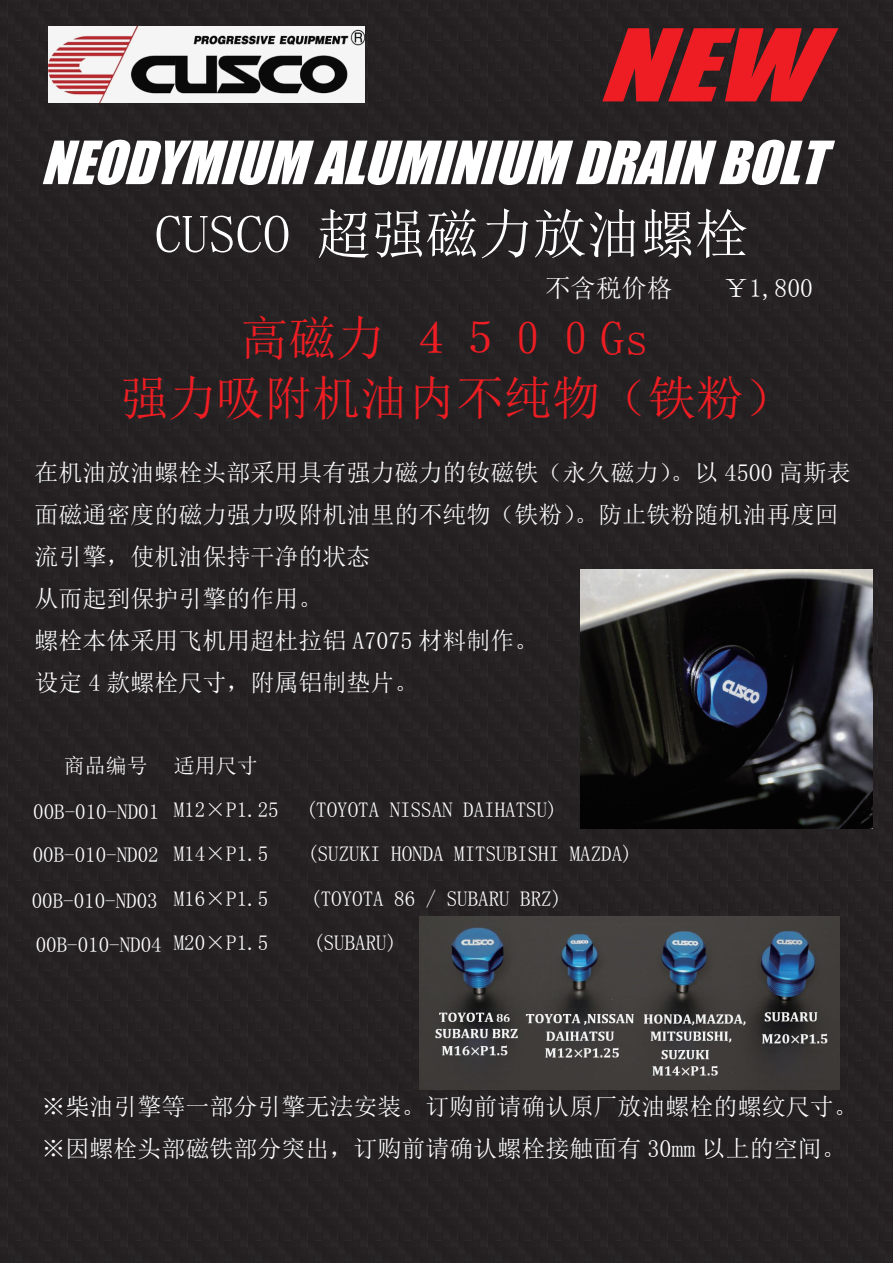
<style>
.page{position:relative;width:893px;height:1263px;background:#231f20}
.page>*{position:absolute;margin:0;border:0;box-sizing:border-box;transform-origin:0 0}
.t1{font:italic 55.05px "Impact";color:#fff}
.t2{font:54px "N Sim Sun";color:#fff}
.t3{font:48px/60px "N Sim Sun";color:#ee1d23;text-align:center}
.t4{font:25.5px "N Sim Sun";color:#fff}
.t5{font:24px/42px "N Sim Sun";color:#fff}
.t6{font:21px/44.2px "N Sim Sun";color:#fff}
</style>
<div class="page">
<svg style="left:602px;top:28px;width:236px;height:73px"></svg>
<img style="left:49px;top:27px;width:316px;height:76px">
<img style="left:581px;top:570px;width:291px;height:258px">
<img style="left:420px;top:916px;width:419px;height:173px">
<h1 class="t1" style="left:40px;top:120px;width:807px">NEODYMIUMALUMINIUMDRAINBOLT</h1>
<h2 class="t2" style="left:155px;top:207px;width:595px">CUSCO 超强磁力放油螺栓</h2>
<p class="t4" style="left:545px;top:275px;width:269px">不含税价格　　￥1,800</p>
<h3 class="t3" style="left:120px;top:308px;width:673px">高磁力 ４５００Gs<br>强力吸附机油内不纯物（铁粉）</h3>
<p class="t5" style="left:35px;top:451px;width:817px">在机油放油螺栓头部采用具有强力磁力的钕磁铁（永久磁力）。以 4500 高斯表面磁通密度的磁力强力吸附机油里的不纯物（铁粉）。防止铁粉随机油再度回流引擎，使机油保持干净的状态<br>从而起到保护引擎的作用。<br>螺栓本体采用飞机用超杜拉铝 A7075 材料制作。<br>设定 4 款螺栓尺寸，附属铝制垫片。</p>
<p class="t6" style="left:33px;top:743px;width:127px;line-height:45.5px;text-indent:31px">商品编号<br>00B-010-ND01</p>
<p class="t6" style="left:33px;top:832px;width:128px">00B-010-ND02</p>
<p class="t6" style="left:32px;top:879px;width:131px">00B-010-ND03<br>00B-010-ND04</p>
<p class="t6" style="left:174px;top:743px;width:107px">适用尺寸<br>M12×P1.25<br>M14×P1.5<br>M16×P1.5<br>M20×P1.5</p>
<p class="t6" style="left:306px;top:787px;width:328px">(TOYOTA NISSAN DAIHATSU) (SUZUKI HONDA MITSUBISHI MAZDA) (TOYOTA 86 / SUBARU BRZ) (SUBARU)</p>
<p class="t5" style="left:42px;top:1085px;width:817px">※柴油引擎等一部分引擎无法安装。订购前请确认原厂放油螺栓的螺纹尺寸。※因螺栓头部磁铁部分突出，订购前请确认螺栓接触面有 30mm 以上的空间。</p>
</div>
